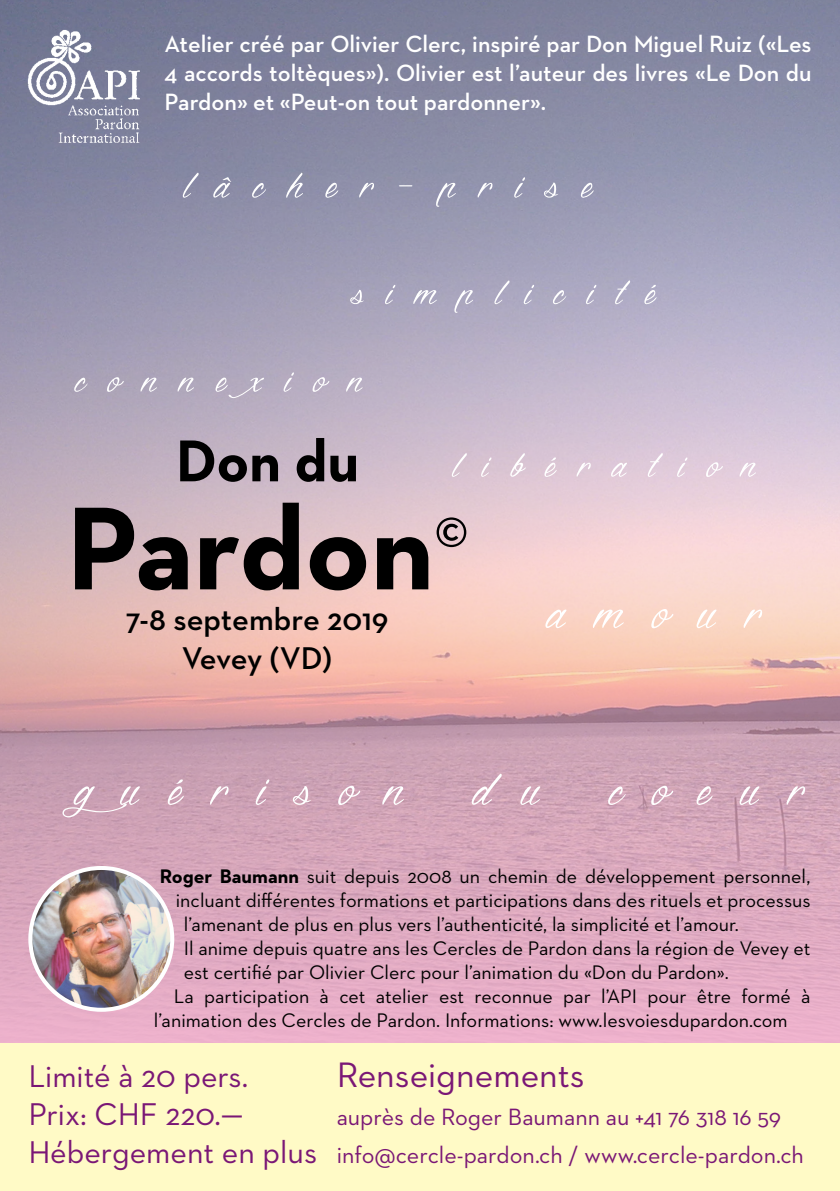
<style>
.page{position:relative;width:840px;height:1191px;background:#fff}
.page>*{position:absolute;margin:0;border:0;box-sizing:border-box;transform-origin:0 0}
.t1{font:700 120px "Neutraface 2 Text";color:#000}
.t2{font:100px "Dragonis Coming";letter-spacing:.3em;color:#fff}
.t3{font:80px "Dragonis Coming";letter-spacing:.3em;color:#fff}
.t4{font:76px "Dragonis Coming";letter-spacing:.3em;color:#fff}
.t5{font:700 60px "Neutraface 2 Text";color:#000}
.t6{font:36px "Neutraface 2 Text";color:#7a1776}
.t7{font:32px/38px "Neutraface 2 Text";color:#7a1776}
.t8{font:600 32px/38.4px "Neutraface 2 Text";letter-spacing:-.005em;color:#000;text-align:center}
.t9{font:600 24px/28.8px "Neutraface 2 Text";color:#fff;text-align:justify}
.t10{font:24px/38px "Neutraface 2 Text";color:#7a1776}
.t11{font:20px "Neutraface 2 Text";color:#000}
.s1{font-weight:700}
</style>
<div class="page">
<img style="left:0;top:0;width:839px;height:1043px">
<div style="left:0;top:1043px;width:839px;height:148px;background:#fffac6"></div>
<img style="left:0;top:28px;width:192px;height:135px">
<img style="left:30px;top:868px;width:142px;height:141px;border-radius:50%">
<div style="left:28px;top:866px;width:146px;height:145px;border:4px solid #fff;border-radius:50%"></div>
<p class="t9" style="left:164px;top:30px;width:648px">Atelier créé par Olivier Clerc, inspiré par Don Miguel Ruiz («Les 4 accords toltèques»). Olivier est l’auteur des livres «Le Don du Pardon» et «Peut-on tout pardonner».</p>
<h3 class="t3" style="left:183px;top:123px;width:410px">lâcher-prise</h3>
<h3 class="t4" style="left:351px;top:233px;width:304px">simplicité</h3>
<h3 class="t4" style="left:75px;top:321px;width:288px">connexion</h3>
<h3 class="t5" style="left:176px;top:422px;width:184px">Don du</h3>
<h1 class="t1" style="left:66px;top:471px;width:403px">Pardon<sup>©</sup></h1>
<h3 class="t4" style="left:452px;top:406px;width:304px">libération</h3>
<h3 class="t8" style="left:126px;top:600px;width:264px">7-8 septembre 2019<br>Vevey (VD)</h3>
<h2 class="t2" style="left:546px;top:535px;width:215px">amour</h2>
<h2 class="t2" style="left:75px;top:711px;width:729px">guérison du coeur</h2>
<p class="t11" style="left:160px;top:864px;width:652px"><span class="s1">Roger Baumann</span> suit depuis 2008 un chemin de développement personnel,</p>
<p class="t11" style="left:176px;top:888px;width:636px">incluant différentes formations et participations dans des rituels et processus</p>
<p class="t11" style="left:184px;top:912px;width:556px">l’amenant de plus en plus vers l’authenticité, la simplicité et l’amour.</p>
<p class="t11" style="left:184px;top:936px;width:628px">Il anime depuis quatre ans les Cercles de Pardon dans la région de Vevey et</p>
<p class="t11" style="left:184px;top:960px;width:546px">est certifié par Olivier Clerc pour l’animation du «Don du Pardon».</p>
<p class="t11" style="left:174px;top:984px;width:638px">La participation à cet atelier est reconnue par l’API pour être formé à</p>
<p class="t11" style="left:154px;top:1008px;width:635px">l’animation des Cercles de Pardon. Informations: www.lesvoiesdupardon.com</p>
<h3 class="t7" style="left:28px;top:1056px;width:290px">Limité à 20 pers.<br>Prix: CHF 220.—<br>Hébergement en plus</h3>
<h3 class="t6" style="left:336px;top:1052px;width:249px">Renseignements</h3>
<p class="t10" style="left:336px;top:1097px;width:468px">auprès de Roger Baumann au +41 76 318 16 59 info@cercle-pardon.ch / www.cercle-pardon.ch</p>
</div>
